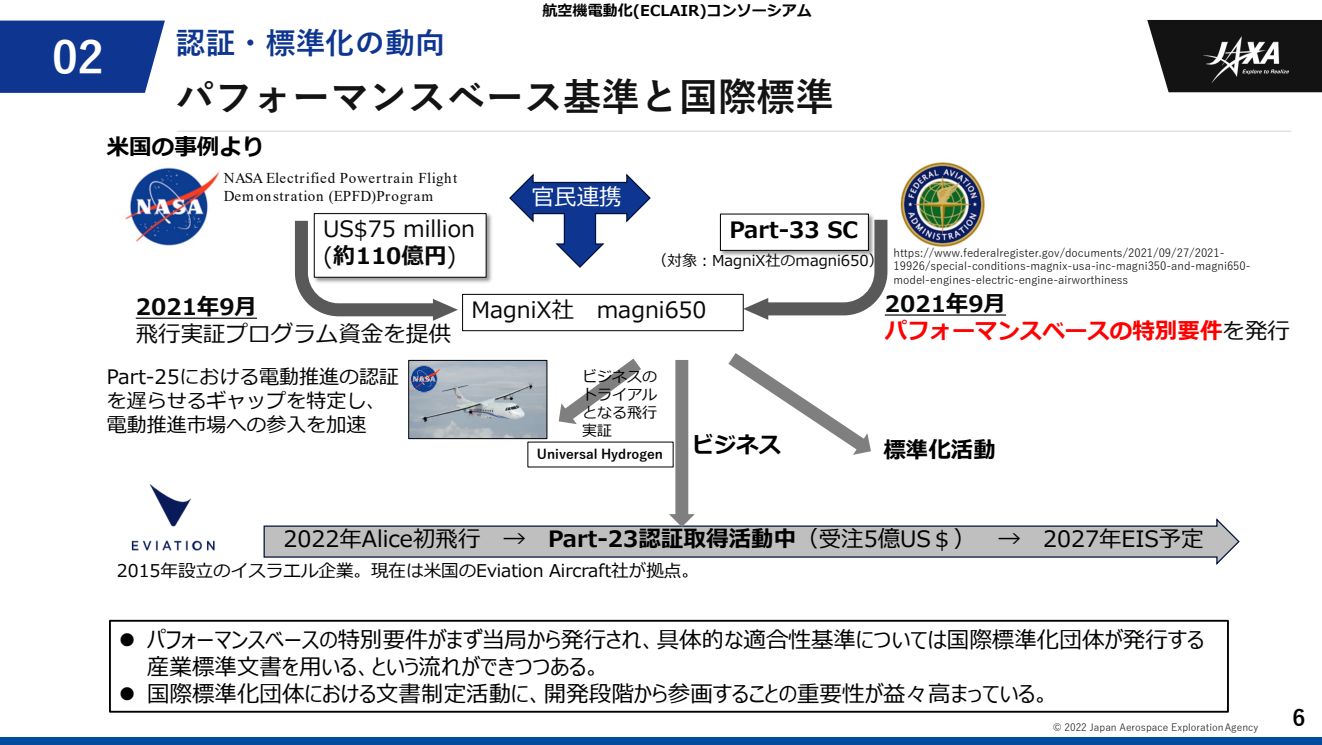
<style>
.page{position:relative;width:1322px;height:745px;background:#fff}
.page>*{position:absolute;margin:0;border:0;box-sizing:border-box;transform-origin:0 0}
.t1{font:700 45px "Yu Gothic";color:#fff}
.t2{font:700 38.75px "Yu Gothic";color:#131313}
.t3{font:700 30px "Yu Gothic";color:#0e3691}
.t4{font:22.5px/27px "Meiryo UI";color:#000}
.t5{font:22.5px "Meiryo";color:#000}
.t6{font:22.5px "Meiryo";color:#080808}
.t7{font:700 22.5px "Meiryo";color:#000}
.t8{font:700 22.5px "Meiryo";letter-spacing:.005em;color:#080808}
.t9{font:700 22.5px "Meiryo";color:#f00}
.t10{font:22.5px "Meiryo";color:#fff}
.t11{font:700 22.5px "Yu Gothic";color:#000}
.t12{font:20px/24px "Meiryo";color:#000}
.t13{font:17.5px "Meiryo";color:#000}
.t14{font:15px/18.1px "Times New Roman";letter-spacing:.05em;color:#080808}
.t15{font:700 15px "Meiryo";color:#000}
.t16{font:15px "Meiryo";color:#080808}
.t17{font:15px/18px "Meiryo";color:#000;text-align:justify}
.t18{font:700 13.25px "Yu Gothic";color:#000}
.t19{font:11.25px/13.5px "Yu Gothic";color:#000}
.t20{font:10px "Yu Gothic";color:#131313}
.s1{font-weight:400}
.s2{font-weight:400;color:#080808}
.s3{font-weight:700}
</style>
<div class="page">
<div style="left:0;top:736px;width:1321px;height:8px;background:#004d9f"></div>
<hr style="left:177px;top:130px;width:1114px;height:2px;background:#dcdcdc">
<svg style="left:1147px;top:20px;width:174px;height:72px;background:#282828"></svg>
<img style="left:1203px;top:36px;width:85px;height:46px">
<svg style="left:0;top:21px;width:165px;height:72px;background:#1d4297"></svg>
<div style="left:109px;top:619px;width:1119px;height:93px;border:2px solid #000"></div>
<img style="left:131px;top:484px;width:84px;height:67px">
<img style="left:125px;top:167px;width:95px;height:79px">
<img style="left:900px;top:162px;width:85px;height:58px">
<img style="left:719px;top:213px;width:160px;height:43px">
<div style="left:720px;top:213px;width:148px;height:38px;background:#fff"></div>
<svg style="left:263px;top:518px;width:977px;height:47px"></svg>
<svg style="left:295px;top:221px;width:163px;height:100px"></svg>
<img style="left:307px;top:213px;width:185px;height:80px">
<div style="left:314px;top:213px;width:172px;height:64px;background:#fff"></div>
<div style="left:314px;top:213px;width:172px;height:65px;border:1px solid #000"></div>
<svg style="left:743px;top:220px;width:262px;height:100px"></svg>
<svg style="left:136px;top:317px;width:121px;height:2px"></svg>
<svg style="left:509px;top:173px;width:142px;height:95px"></svg>
<img style="left:410px;top:362px;width:135px;height:75px">
<div style="left:408px;top:360px;width:139px;height:79px;border:1px solid #000"></div>
<img style="left:408px;top:363px;width:34px;height:30px">
<svg style="left:558px;top:358px;width:83px;height:66px"></svg>
<svg style="left:669px;top:360px;width:25px;height:167px"></svg>
<svg style="left:728px;top:353px;width:142px;height:102px"></svg>
<div style="left:462px;top:294px;width:281px;height:37px;border:1px solid #000"></div>
<p class="t1" style="left:52px;top:32px;width:53px">02</p>
<p class="t3" style="left:176px;top:26px;width:271px">認証・標準化の動向</p>
<h3 class="t15" style="left:542px;top:0;width:271px">航空機電動化(ECLAIR)コンソーシアム</h3>
<h2 class="t2" style="left:176px;top:75px;width:660px">パフォーマンスベース基準と国際標準</h2>
<p class="t7" style="left:107px;top:131px;width:159px">米国の事例より</p>
<p class="t14" style="left:224px;top:169px;width:235px">NASA Electrified Powertrain Flight<br>Demonstration (EPFD)Program</p>
<p class="t6" style="left:323px;top:213px;width:153px">US$75 million</p>
<p class="t8" style="left:323px;top:240px;width:135px"><span class="s1">(</span>約110億円<span class="s1">)</span></p>
<p class="t10" style="left:531px;top:181px;width:91px">官民連携</p>
<p class="t7" style="left:729px;top:213px;width:130px">Part-33 SC</p>
<p class="t16" style="left:652px;top:249px;width:233px">（対象：MagniX社のmagni650）</p>
<p class="t8" style="left:136px;top:291px;width:123px">2021年9月</p>
<p class="t6" style="left:136px;top:318px;width:317px">飛行実証プログラム資金を提供</p>
<p class="t6" style="left:471px;top:294px;width:236px">MagniX社 magni650</p>
<p class="t19" style="left:893px;top:244px;width:359px">https://www.federalregister.gov/documents/2021/09/27/2021-<br>19926/special-conditions-magnix-usa-inc-magni350-and-magni650- model-engines-electric-engine-airworthiness</p>
<p class="t8" style="left:884px;top:288px;width:123px">2021年9月</p>
<p class="t9" style="left:884px;top:315px;width:406px">パフォーマンスベースの特別要件<span class="s2">を発行</span></p>
<p class="t12" style="left:107px;top:366px;width:294px">Part-25における電動推進の認証を遅らせるギャップを特定し、電動推進市場への参入を加速</p>
<p class="t17" style="left:582px;top:368px;width:76px">ビジネスのトライアルとなる飛行実証</p>
<p class="t7" style="left:691px;top:428px;width:91px">ビジネス</p>
<p class="t18" style="left:537px;top:446px;width:128px">Universal Hydrogen</p>
<p class="t7" style="left:883px;top:433px;width:114px">標準化活動</p>
<p class="t5" style="left:283px;top:523px;width:921px">2022年Alice初飛行 → <span class="s3">Part-23認証取得活動中</span>（受注5億US＄） → 2027年EIS予定</p>
<p class="t13" style="left:117px;top:558px;width:583px">2015年設立のイスラエル企業。現在は米国のEviation Aircraft社が拠点。</p>
<p class="t4" style="left:147px;top:627px;width:1058px;text-indent:-28px">● パフォーマンスベースの特別要件がまず当局から発行され、具体的な適合性基準については国際標準化団体が発行する産業標準文書を用いる、という流れができつつある。</p>
<p class="t4" style="left:119px;top:681px;width:932px">● 国際標準化団体における文書制定活動に、開発段階から参画することの重要性が益々高まっている。</p>
<p class="t20" style="left:1052px;top:718px;width:207px">© 2022 Japan Aerospace ExplorationAgency</p>
<h3 class="t11" style="left:1292px;top:704px;width:14px">6</h3>
</div>
